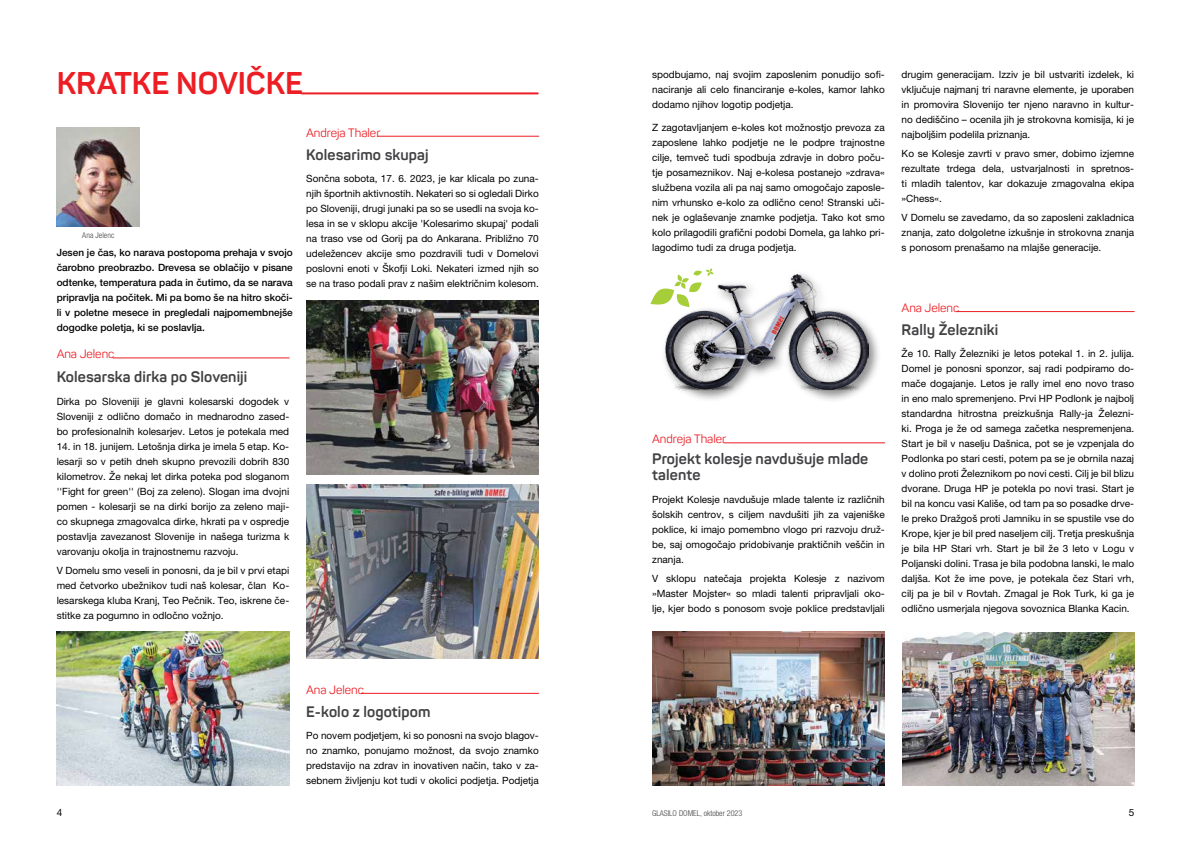
<style>
.page{position:relative;width:1191px;height:842px;background:#fff}
.page>*{position:absolute;margin:0;border:0;box-sizing:border-box;transform-origin:0 0}
.t1{font:700 31px "Panton";color:#ed1d24}
.t2{font:700 15px/16px "Panton";letter-spacing:.01em;color:#414042}
.t3{font:12px "Panton";color:#ed1d24}
.t4{font:10px/15px "Helvetica Neue LT Pro";color:#000;text-align:justify}
.t5{font:500 10px/15px "Helvetica Neue LT Pro";color:#000;text-align:justify}
.t6{font:300 condensed 8px "Helvetica Neue LT Pro";color:#414042}
</style>
<div class="page">
<hr style="left:302px;top:92px;width:236px;height:2px;background:#ed1d24">
<hr style="left:113px;top:358px;width:176px;height:1px;background:#ed1d24">
<img style="left:57px;top:128px;width:83px;height:99px">
<hr style="left:378px;top:136px;width:161px;height:1px;background:#ed1d24">
<img style="left:57px;top:631px;width:232px;height:154px">
<img style="left:306px;top:300px;width:233px;height:174px">
<img style="left:306px;top:484px;width:233px;height:174px">
<div style="left:660px;top:270px;width:221px;height:133px;background:#000;opacity:.57"></div>
<img style="left:666px;top:275px;width:202px;height:115px">
<svg style="left:650px;top:268px;width:63px;height:39px"></svg>
<hr style="left:723px;top:442px;width:161px;height:1px;background:#ed1d24">
<img style="left:652px;top:631px;width:232px;height:154px">
<hr style="left:956px;top:311px;width:178px;height:1px;background:#ed1d24">
<img style="left:902px;top:632px;width:232px;height:153px">
<hr style="left:361px;top:693px;width:178px;height:1px;background:#ed1d24">
<h1 class="t1" style="left:57px;top:64px;width:248px">KRATKE NOVIČKE</h1>
<p class="t6" style="left:82px;top:230px;width:33px">Ana Jelenc</p>
<p class="t5" style="left:57px;top:245px;width:238px">Jesen je čas, ko narava postopoma prehaja v svojo čarobno preobrazbo. Drevesa se oblačijo v pisane odtenke, temperatura pada in čutimo, da se narava pripravlja na počitek. Mi pa bomo še na hitro skoči&shy;li v poletne mesece in pregledali najpomembnejše dogodke poletja, ki se poslavlja.</p>
<p class="t3" style="left:57px;top:347px;width:59px">Ana Jelenc</p>
<h2 class="t2" style="left:57px;top:368px;width:192px">Kolesarska dirka po Sloveniji</h2>
<p class="t4" style="left:57px;top:393px;width:234px">Dirka po Sloveniji je glavni kolesarski dogodek v Sloveniji z odlično domačo in mednarodno zased&shy;bo profesionalnih kolesarjev. Letos je potekala med</p>
<p class="t4" style="left:57px;top:438px;width:234px">14. in 18. junijem. Letošnja dirka je imela 5 etap. Ko&shy;lesarji so v petih dneh skupno prevozili dobrih 830 kilometrov. Že nekaj let dirka poteka pod sloganom ''Fight for green'' (Boj za zeleno). Slogan ima dvojni pomen - kolesarji se na dirki borijo za zeleno maji&shy;co skupnega zmagovalca dirke, hkrati pa v ospredje postavlja zavezanost Slovenije in našega turizma k varovanju okolja in trajnostnemu razvoju.</p>
<p class="t4" style="left:57px;top:562px;width:234px">V Domelu smo veseli in ponosni, da je bil v prvi etapi med četvorko ubežnikov tudi naš kolesar, član Ko&shy;lesarskega kluba Kranj, Teo Pečnik. Teo, iskrene če&shy;stitke za pogumno in odločno vožnjo.</p>
<p class="t3" style="left:306px;top:125px;width:76px">Andreja Thaler</p>
<h2 class="t2" style="left:306px;top:147px;width:124px">Kolesarimo skupaj</h2>
<p class="t4" style="left:306px;top:171px;width:234px">Sončna sobota, 17. 6. 2023, je kar klicala po zuna&shy;njih športnih aktivnostih. Nekateri so si ogledali Dirko po Sloveniji, drugi junaki pa so se usedli na svoja ko&shy;lesa in se v sklopu akcije 'Kolesarimo skupaj' podali na traso vse od Gorij pa do Ankarana. Približno 70 udeležencev akcije smo pozdravili tudi v Domelovi poslovni enoti v Škofji Loki. Nekateri izmed njih so se na traso podali prav z našim električnim kolesom.</p>
<p class="t3" style="left:306px;top:682px;width:59px">Ana Jelenc</p>
<h2 class="t2" style="left:306px;top:704px;width:126px">E-kolo z logotipom</h2>
<p class="t4" style="left:306px;top:728px;width:234px">Po novem podjetjem, ki so ponosni na svojo blagov&shy;no znamko, ponujamo možnost, da svojo znamko predstavijo na zdrav in inovativen način, tako v za&shy;sebnem življenju kot tudi v okolici podjetja. Podjetja</p>
<p class="t4" style="left:652px;top:67px;width:234px">spodbujamo, naj svojim zaposlenim ponudijo sofi&shy;naciranje ali celo financiranje e-koles, kamor lahko dodamo njihov logotip podjetja.</p>
<p class="t4" style="left:652px;top:120px;width:234px">Z zagotavljanjem e-koles kot možnostjo prevoza za zaposlene lahko podjetje ne le podpre trajnostne cilje, temveč tudi spodbuja zdravje in dobro poču&shy;tje posameznikov. Naj e-kolesa postanejo »zdrava« službena vozila ali pa naj samo omogočajo zaposle&shy;nim vrhunsko e-kolo za odlično ceno! Stranski uči&shy;nek je oglaševanje znamke podjetja. Tako kot smo kolo prilagodili grafični podobi Domela, ga lahko pri&shy;lagodimo tudi za druga podjetja.</p>
<p class="t4" style="left:901px;top:67px;width:234px">drugim generacijam. Izziv je bil ustvariti izdelek, ki vključuje najmanj tri naravne elemente, je uporaben in promovira Slovenijo ter njeno naravno in kultur&shy;no dediščino – ocenila jih je strokovna komisija, ki je najboljšim podelila priznanja.</p>
<p class="t4" style="left:901px;top:146px;width:234px">Ko se Kolesje zavrti v pravo smer, dobimo izjemne rezultate trdega dela, ustvarjalnosti in spretnos&shy;ti mladih talentov, kar dokazuje zmagovalna ekipa »Chess«.</p>
<p class="t4" style="left:901px;top:210px;width:234px">V Domelu se zavedamo, da so zaposleni zakladnica znanja, zato dolgoletne izkušnje in strokovna znanja s ponosom prenašamo na mlajše generacije.</p>
<p class="t3" style="left:652px;top:432px;width:76px">Andreja Thaler</p>
<h2 class="t2" style="left:652px;top:450px;width:218px">Projekt kolesje navdušuje mlade talente</h2>
<p class="t4" style="left:652px;top:492px;width:234px">Projekt Kolesje navdušuje mlade talente iz različnih šolskih centrov, s ciljem navdušiti jih za vajeniške poklice, ki imajo pomembno vlogo pri razvoju druž&shy;be, saj omogočajo pridobivanje praktičnih veščin in znanja.</p>
<p class="t4" style="left:652px;top:571px;width:234px">V sklopu natečaja projekta Kolesje z nazivom »Master Mojster« so mladi talenti pripravljali oko&shy;lje, kjer bodo s ponosom svoje poklice predstavljali</p>
<p class="t3" style="left:901px;top:300px;width:59px">Ana Jelenc</p>
<h2 class="t2" style="left:901px;top:322px;width:98px">Rally Železniki</h2>
<p class="t4" style="left:901px;top:346px;width:234px">Že 10. Rally Železniki je letos potekal 1. in 2. julija.<br>Domel je ponosni sponzor, saj radi podpiramo do&shy;mače dogajanje. Letos je rally imel eno novo traso in eno malo spremenjeno. Prvi HP Podlonk je najbolj standardna hitrostna preizkušnja Rally-ja Železni&shy;ki. Proga je že od samega začetka nespremenjena.<br>Start je bil v naselju Dašnica, pot se je vzpenjala do Podlonka po stari cesti, potem pa se je obrnila nazaj v dolino proti Železnikom po novi cesti. Cilj je bil blizu dvorane. Druga HP je potekla po novi trasi. Start je bil na koncu vasi Kališe, od tam pa so posadke drve&shy;le preko Dražgoš proti Jamniku in se spustile vse do Krope, kjer je bil pred naseljem cilj. Tretja preskušnja je bila HP Stari vrh. Start je bil že 3 leto v Logu v Poljanski dolini. Trasa je bila podobna lanski, le malo daljša. Kot že ime pove, je potekala čez Stari vrh, cilj pa je bil v Rovtah. Zmagal je Rok Turk, ki ga je odlično usmerjala njegova sovoznica Blanka Kacin.</p>
<p class="t4" style="left:57px;top:805px;width:7px">4</p>
<p class="t6" style="left:652px;top:809px;width:91px">GLASILO DOMEL, oktober 2023</p>
<p class="t4" style="left:1128px;top:805px;width:7px">5</p>
</div>
